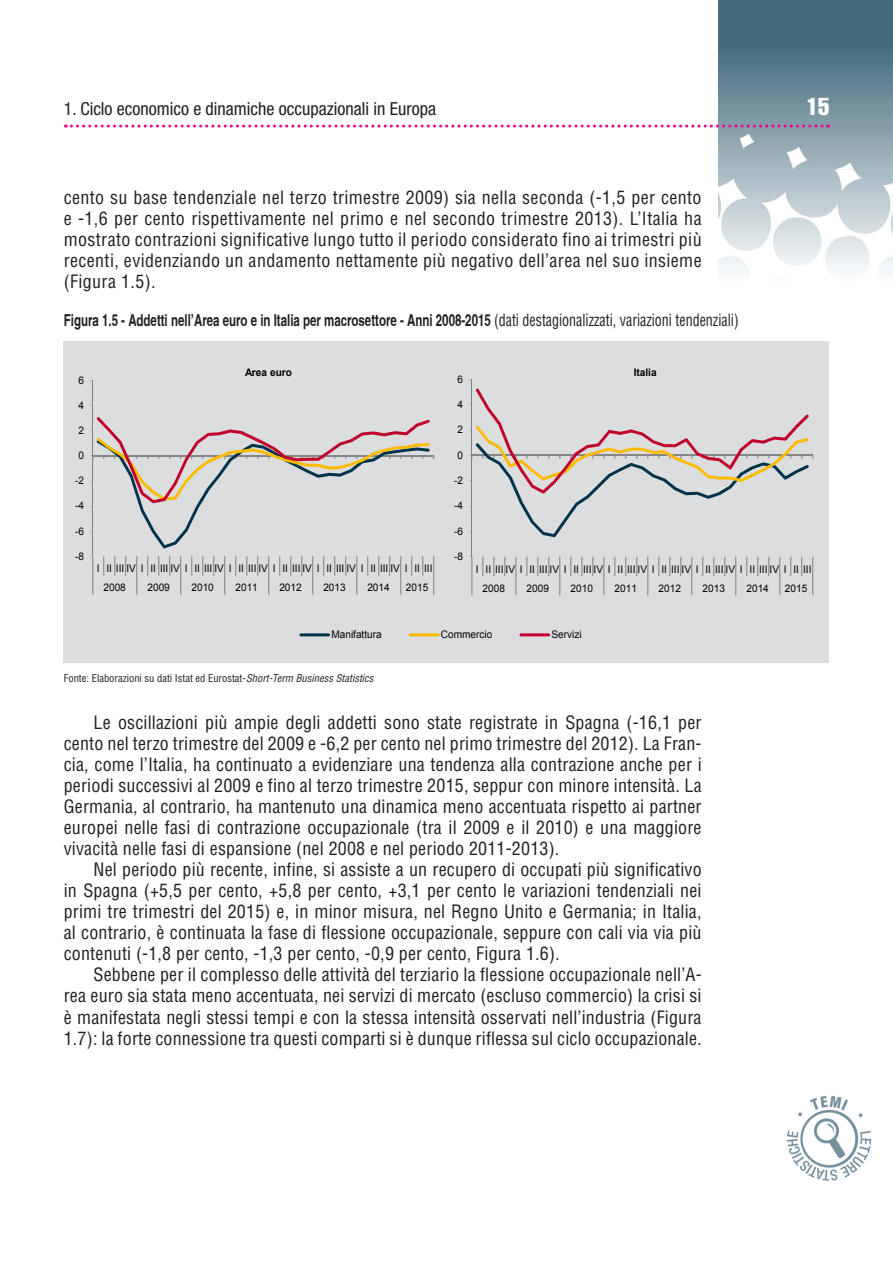
<style>
.page{position:relative;width:893px;height:1263px;background:#fff}
.page>*{position:absolute;margin:0;border:0;box-sizing:border-box;transform-origin:0 0}
.t1{font:24px "Helvetica LT Std Comp";color:#fff}
.t2{font:condensed 18px/21px "Helvetica LT Std";letter-spacing:.01em;color:#231f20;text-align:justify}
.t3{font:condensed 18px "Helvetica Neue LT Std";color:#231f20}
.t4{font:700 condensed 16.5px "Helvetica";color:#231f20;scale:.85 1}
.t5{font:10.5px/19.2px "Arial";color:#000;scale:.96 1}
.t6{font:condensed 10.5px "Helvetica LT Std";color:#231f20}
.t7{font:700 10.5px "Arial";color:#000;scale:.96 1}
.s1{font-family:"Helvetica LT Std";font-weight:400}
.s2{font-style:italic}
</style>
<div class="page">
<img style="left:719px;top:0;width:174px;height:271px">
<svg style="left:65px;top:125px;width:760px;height:3px"></svg>
<img style="left:787px;top:1095px;width:85px;height:85px">
<div style="left:64px;top:341px;width:765px;height:322px;background:#dcdddf"></div>
<hr style="left:93px;top:380px;width:1px;height:176px;background:#7f7f7f">
<svg style="left:422px;top:556px;width:1px;height:20px"></svg>
<svg style="left:411px;top:556px;width:1px;height:20px"></svg>
<svg style="left:389px;top:556px;width:1px;height:20px"></svg>
<svg style="left:378px;top:556px;width:1px;height:20px"></svg>
<svg style="left:367px;top:556px;width:1px;height:20px"></svg>
<svg style="left:345px;top:556px;width:1px;height:20px"></svg>
<svg style="left:334px;top:556px;width:1px;height:20px"></svg>
<svg style="left:323px;top:556px;width:1px;height:20px"></svg>
<svg style="left:301px;top:556px;width:1px;height:20px"></svg>
<svg style="left:290px;top:556px;width:1px;height:20px"></svg>
<svg style="left:279px;top:556px;width:1px;height:20px"></svg>
<svg style="left:257px;top:556px;width:1px;height:20px"></svg>
<svg style="left:246px;top:556px;width:1px;height:20px"></svg>
<svg style="left:235px;top:556px;width:1px;height:20px"></svg>
<svg style="left:213px;top:556px;width:1px;height:20px"></svg>
<svg style="left:202px;top:556px;width:1px;height:20px"></svg>
<svg style="left:191px;top:556px;width:1px;height:20px"></svg>
<svg style="left:169px;top:556px;width:1px;height:20px"></svg>
<svg style="left:158px;top:556px;width:1px;height:20px"></svg>
<svg style="left:147px;top:556px;width:1px;height:20px"></svg>
<svg style="left:125px;top:556px;width:1px;height:20px"></svg>
<svg style="left:114px;top:556px;width:1px;height:20px"></svg>
<svg style="left:103px;top:556px;width:1px;height:20px"></svg>
<svg style="left:433px;top:556px;width:1px;height:39px"></svg>
<svg style="left:400px;top:556px;width:1px;height:39px"></svg>
<svg style="left:356px;top:556px;width:1px;height:39px"></svg>
<svg style="left:312px;top:556px;width:1px;height:39px"></svg>
<svg style="left:268px;top:556px;width:1px;height:39px"></svg>
<svg style="left:224px;top:556px;width:1px;height:39px"></svg>
<svg style="left:180px;top:556px;width:1px;height:39px"></svg>
<svg style="left:136px;top:556px;width:1px;height:39px"></svg>
<svg style="left:90px;top:556px;width:3px;height:39px"></svg>
<svg style="left:90px;top:417px;width:344px;height:131px"></svg>
<hr style="left:472px;top:379px;width:1px;height:178px;background:#7f7f7f">
<svg style="left:482px;top:557px;width:1px;height:19px"></svg>
<svg style="left:493px;top:557px;width:1px;height:19px"></svg>
<svg style="left:504px;top:557px;width:1px;height:19px"></svg>
<svg style="left:526px;top:557px;width:1px;height:19px"></svg>
<svg style="left:537px;top:557px;width:1px;height:19px"></svg>
<svg style="left:548px;top:557px;width:1px;height:19px"></svg>
<svg style="left:570px;top:557px;width:1px;height:19px"></svg>
<svg style="left:581px;top:557px;width:1px;height:19px"></svg>
<svg style="left:592px;top:557px;width:1px;height:19px"></svg>
<svg style="left:614px;top:557px;width:1px;height:19px"></svg>
<svg style="left:625px;top:557px;width:1px;height:19px"></svg>
<svg style="left:636px;top:557px;width:1px;height:19px"></svg>
<svg style="left:658px;top:557px;width:1px;height:19px"></svg>
<svg style="left:669px;top:557px;width:1px;height:19px"></svg>
<svg style="left:680px;top:557px;width:1px;height:19px"></svg>
<svg style="left:702px;top:557px;width:1px;height:19px"></svg>
<svg style="left:713px;top:557px;width:1px;height:19px"></svg>
<svg style="left:724px;top:557px;width:1px;height:19px"></svg>
<svg style="left:746px;top:557px;width:1px;height:19px"></svg>
<svg style="left:757px;top:557px;width:1px;height:19px"></svg>
<svg style="left:768px;top:557px;width:1px;height:19px"></svg>
<svg style="left:790px;top:557px;width:1px;height:19px"></svg>
<svg style="left:801px;top:557px;width:1px;height:19px"></svg>
<svg style="left:471px;top:557px;width:1px;height:38px"></svg>
<svg style="left:515px;top:557px;width:1px;height:38px"></svg>
<svg style="left:559px;top:557px;width:1px;height:38px"></svg>
<svg style="left:603px;top:557px;width:1px;height:38px"></svg>
<svg style="left:647px;top:557px;width:1px;height:38px"></svg>
<svg style="left:691px;top:557px;width:1px;height:38px"></svg>
<svg style="left:735px;top:557px;width:1px;height:38px"></svg>
<svg style="left:779px;top:557px;width:1px;height:38px"></svg>
<svg style="left:812px;top:557px;width:1px;height:38px"></svg>
<svg style="left:469px;top:388px;width:344px;height:149px"></svg>
<hr style="left:299px;top:633px;width:31px;height:3px;background:#00324b">
<hr style="left:409px;top:633px;width:30px;height:3px;background:#fabb00">
<hr style="left:519px;top:633px;width:31px;height:3px;background:#c1002a">
<p class="t3" style="left:64px;top:98px;width:374px">1. Ciclo economico e dinamiche occupazionali in Europa</p>
<h1 class="t1" style="left:807px;top:91px;width:24px">15</h1>
<p class="t2" style="left:64px;top:187px;width:639px">cento su base tendenziale nel terzo trimestre 2009) sia nella seconda (-1,5 per cento e -1,6 per cento rispettivamente nel primo e nel secondo trimestre 2013). L’Italia ha mostrato contrazioni significative lungo tutto il periodo considerato fino ai trimestri più recenti, evidenziando un andamento nettamente più negativo dell’area nel suo insieme (Figura 1.5).</p>
<p class="t4" style="left:64px;top:310px;width:795px">Figura 1.5 - Addetti nell’Area euro e in Italia per macrosettore - Anni 2008-2015 <span class="s1">(dati destagionalizzati, variazioni tendenziali)</span></p>
<p class="t5" style="left:78px;top:371px;width:7px">6</p>
<p class="t7" style="left:245px;top:366px;width:50px">Area euro</p>
<p class="t5" style="left:458px;top:369px;width:7px">6</p>
<p class="t7" style="left:634px;top:365px;width:25px">Italia</p>
<p class="t5" style="left:78px;top:396px;width:7px">4</p>
<p class="t5" style="left:458px;top:395px;width:7px">4</p>
<p class="t5" style="left:78px;top:421px;width:7px">2</p>
<p class="t5" style="left:458px;top:420px;width:7px">2</p>
<p class="t5" style="left:78px;top:446px;width:7px">0</p>
<p class="t5" style="left:458px;top:445px;width:7px">0</p>
<p class="t5" style="left:75px;top:471px;width:11px">-2</p>
<p class="t5" style="left:454px;top:471px;width:11px">-2</p>
<p class="t5" style="left:75px;top:496px;width:11px">-4</p>
<p class="t5" style="left:454px;top:496px;width:11px">-4</p>
<p class="t5" style="left:75px;top:521px;width:11px">-6</p>
<p class="t5" style="left:454px;top:521px;width:11px">-6</p>
<p class="t5" style="left:75px;top:546px;width:11px">-8</p>
<p class="t5" style="left:454px;top:547px;width:11px">-8</p>
<p class="t5" style="left:103px;top:559px;width:344px;text-indent:-7px">I II III IV I II III IV I II III IV I II III IV I II III IV I II III IV I II III IV I II III<br>2008</p>
<p class="t5" style="left:147px;top:578px;width:25px">2009</p>
<p class="t5" style="left:191px;top:578px;width:25px">2010</p>
<p class="t5" style="left:235px;top:578px;width:25px">2011</p>
<p class="t5" style="left:279px;top:578px;width:25px">2012</p>
<p class="t5" style="left:323px;top:578px;width:25px">2013</p>
<p class="t5" style="left:367px;top:578px;width:25px">2014</p>
<p class="t5" style="left:406px;top:578px;width:25px">2015</p>
<p class="t5" style="left:483px;top:559px;width:344px;text-indent:-7px">I II III IV I II III IV I II III IV I II III IV I II III IV I II III IV I II III IV I II III<br>2008</p>
<p class="t5" style="left:527px;top:578px;width:25px">2009</p>
<p class="t5" style="left:571px;top:578px;width:25px">2010</p>
<p class="t5" style="left:614px;top:578px;width:25px">2011</p>
<p class="t5" style="left:658px;top:578px;width:25px">2012</p>
<p class="t5" style="left:702px;top:578px;width:25px">2013</p>
<p class="t5" style="left:746px;top:578px;width:25px">2014</p>
<p class="t5" style="left:785px;top:578px;width:25px">2015</p>
<p class="t5" style="left:331px;top:625px;width:54px">Manifattura</p>
<p class="t5" style="left:441px;top:625px;width:55px">Commercio</p>
<p class="t5" style="left:551px;top:625px;width:33px">Servizi</p>
<p class="t6" style="left:64px;top:671px;width:311px">Fonte: Elaborazioni su dati Istat ed Eurostat-<span class="s2">Short-Term Business Statistics</span></p>
<p class="t2" style="left:64px;top:712px;width:639px;text-indent:30px">Le oscillazioni più ampie degli addetti sono state registrate in Spagna (-16,1 per cento nel terzo trimestre del 2009 e -6,2 per cento nel primo trimestre del 2012). La Fran&shy;cia, come l’Italia, ha continuato a evidenziare una tendenza alla contrazione anche per i periodi successivi al 2009 e fino al terzo trimestre 2015, seppur con minore intensità. La Germania, al contrario, ha mantenuto una dinamica meno accentuata rispetto ai partner europei nelle fasi di contrazione occupazionale (tra il 2009 e il 2010) e una maggiore vivacità nelle fasi di espansione (nel 2008 e nel periodo 2011-2013).</p>
<p class="t2" style="left:64px;top:859px;width:639px;text-indent:30px">Nel periodo più recente, infine, si assiste a un recupero di occupati più significativo in Spagna (+5,5 per cento, +5,8 per cento, +3,1 per cento le variazioni tendenziali nei primi tre trimestri del 2015) e, in minor misura, nel Regno Unito e Germania; in Italia, al contrario, è continuata la fase di flessione occupazionale, seppure con cali via via più contenuti (-1,8 per cento, -1,3 per cento, -0,9 per cento, Figura 1.6).</p>
<p class="t2" style="left:64px;top:964px;width:639px;text-indent:30px">Sebbene per il complesso delle attività del terziario la flessione occupazionale nell’A&shy;rea euro sia stata meno accentuata, nei servizi di mercato (escluso commercio) la crisi si è manifestata negli stessi tempi e con la stessa intensità osservati nell’industria (Figura 1.7): la forte connessione tra questi comparti si è dunque riflessa sul ciclo occupazionale.</p>
</div>
